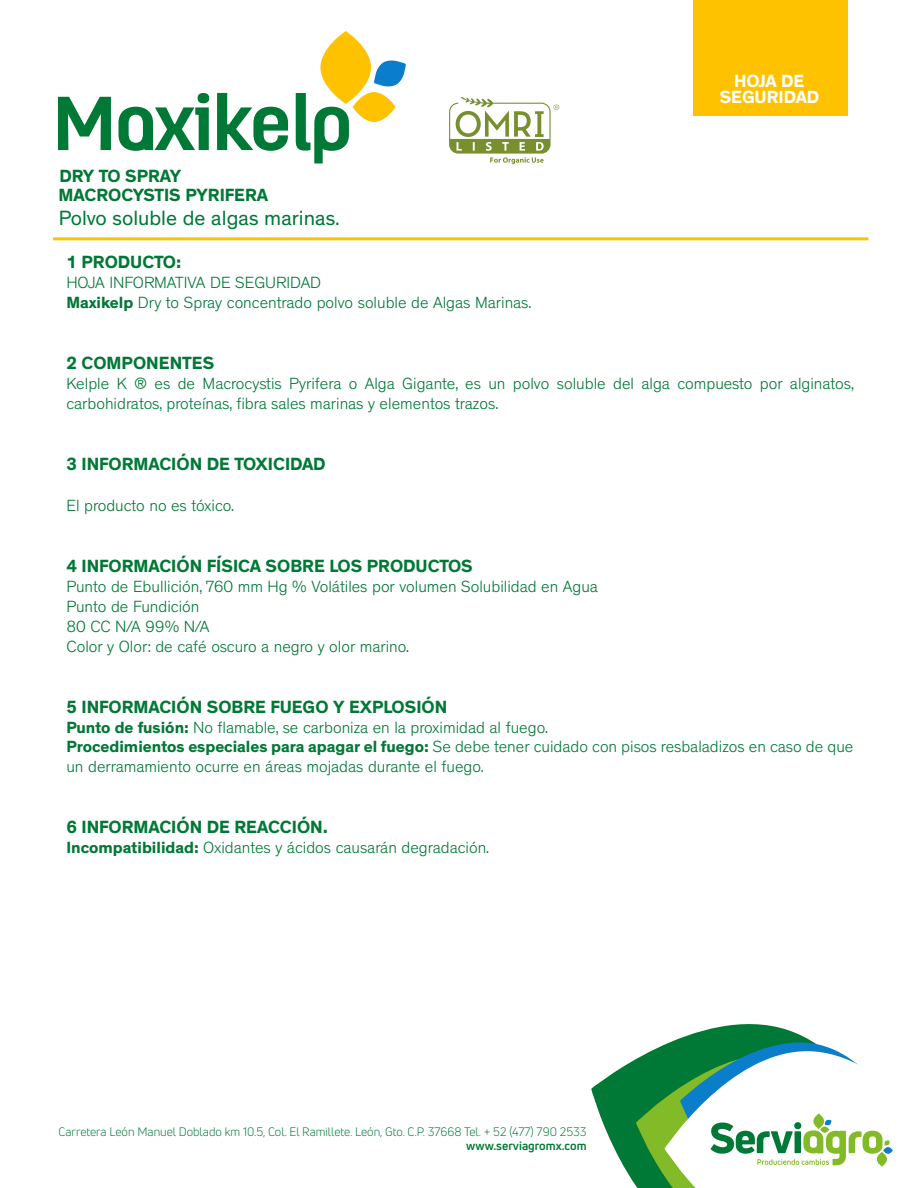
<style>
.page{position:relative;width:918px;height:1188px;background:#fff}
.page>*{position:absolute;margin:0;border:0;box-sizing:border-box;transform-origin:0 0}
.t1{font:21px "Theinhardt";color:#007836}
.t2{font:700 18px "Theinhardt";color:#007836}
.t3{font:700 18px/15.6px "Theinhardt";letter-spacing:-.005em;color:#fff;text-align:center}
.t4{font:300 16.5px/19.8px "Theinhardt";color:#007836}
.t5{font:12px "Uni Neue";color:#007836}
.t6{font:700 12px "Uni Neue";color:#007836}
.s1{font-weight:700}
</style>
<div class="page">
<div style="left:693px;top:0;width:155px;height:115px;background:#fec200"></div>
<hr style="left:53px;top:237px;width:815px;height:3px;background:#fec200">
<svg style="left:449px;top:97px;width:110px;height:67px"></svg>
<svg style="left:58px;top:97px;width:53px;height:53px"></svg>
<svg style="left:217px;top:93px;width:71px;height:58px"></svg>
<svg style="left:118px;top:93px;width:91px;height:58px"></svg>
<svg style="left:296px;top:93px;width:53px;height:70px"></svg>
<svg style="left:374px;top:60px;width:32px;height:27px"></svg>
<svg style="left:320px;top:31px;width:51px;height:73px;fill:#fec200"></svg>
<svg style="left:353px;top:92px;width:43px;height:30px"></svg>
<svg style="left:591px;top:1024px;width:197px;height:162px"></svg>
<svg style="left:636px;top:1030px;width:257px;height:158px"></svg>
<p class="t2" style="left:59px;top:164px;width:124px">DRY TO SPRAY</p>
<p class="t2" style="left:59px;top:184px;width:211px">MACROCYSTIS PYRIFERA</p>
<p class="t1" style="left:59px;top:206px;width:282px">Polvo soluble de algas marinas.</p>
<p class="t2" style="left:66px;top:251px;width:116px">1 PRODUCTO:</p>
<p class="t4" style="left:66px;top:273px;width:467px">HOJA INFORMATIVA DE SEGURIDAD<br><span class="s1">Maxikelp</span> Dry to Spray concentrado polvo soluble de Algas Marinas.</p>
<p class="t3" style="left:720px;top:74px;width:101px">HOJA DE<br>SEGURIDAD</p>
<p class="t2" style="left:66px;top:352px;width:149px">2 COMPONENTES</p>
<p class="t4" style="left:66px;top:374px;width:789px">Kelple K ® es de Macrocystis Pyrifera o Alga Gigante, es un polvo soluble del alga compuesto por alginatos, carbohidratos, proteínas, fibra sales marinas y elementos trazos.</p>
<p class="t2" style="left:66px;top:453px;width:261px">3 INFORMACIÓN DE TOXICIDAD</p>
<p class="t4" style="left:66px;top:496px;width:169px">El producto no es tóxico.</p>
<p class="t2" style="left:66px;top:555px;width:408px">4 INFORMACIÓN FÍSICA SOBRE LOS PRODUCTOS</p>
<p class="t4" style="left:66px;top:577px;width:533px">Punto de Ebullición, 760 mm Hg % Volátiles por volumen Solubilidad en Agua Punto de Fundición<br>80 CC N/A 99% N/A<br>Color y Olor: de café oscuro a negro y olor marino.</p>
<p class="t2" style="left:66px;top:696px;width:383px">5 INFORMACIÓN SOBRE FUEGO Y EXPLOSIÓN</p>
<p class="t4" style="left:66px;top:717px;width:789px"><span class="s1">Punto de fusión:</span> No flamable, se carboniza en la proximidad al fuego.<br><span class="s1">Procedimientos especiales para apagar el fuego:</span> Se debe tener cuidado con pisos resbaladizos en caso de que un derramamiento ocurre en áreas mojadas durante el fuego.</p>
<p class="t2" style="left:66px;top:816px;width:263px">6 INFORMACIÓN DE REACCIÓN.</p>
<p class="t4" style="left:66px;top:838px;width:424px"><span class="s1">Incompatibilidad:</span> Oxidantes y ácidos causarán degradación.</p>
<p class="t5" style="left:59px;top:1125px;width:530px">Carretera León Manuel Doblado km 10.5, Col. El Ramillete. León, Gto. C.P. 37668 Tel. + 52 (477) 790 2533</p>
<p class="t6" style="left:466px;top:1139px;width:122px">www.serviagromx.com</p>
</div>
